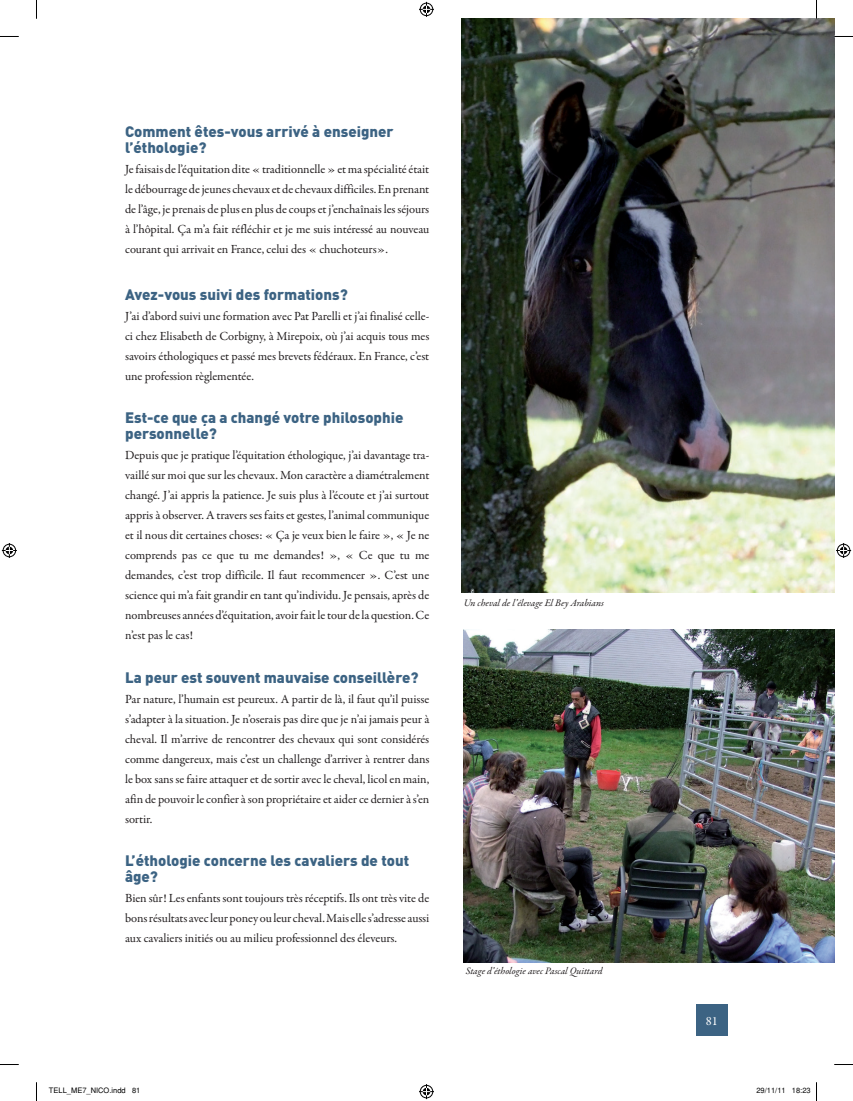
<style>
.page{position:relative;width:853px;height:1101px;background:#fff}
.page>*{position:absolute;margin:0;border:0;box-sizing:border-box;transform-origin:0 0}
.t1{font:900 15px/16.2px "DIN Pro";color:#3c6383}
.t2{font:12.5px/20px "Garamond Premr Pro";letter-spacing:-.005em;color:#231f20;text-align:justify}
.t3{font:12.5px "Garamond Premr Pro";color:#fff}
.t4{font:italic 10px "Garamond Premr Pro";letter-spacing:-.005em;color:#231f20}
.t5{font:7.5px "Helvetica";color:#000}
</style>
<div class="page">
<div style="left:696px;top:1004px;width:31px;height:32px;background:#3c6383"></div>
<img style="left:462px;top:19px;width:372px;height:574px">
<img style="left:463px;top:629px;width:371px;height:333px">
<svg style="left:0;top:36px;width:19px;height:1px"></svg>
<svg style="left:834px;top:36px;width:18px;height:1px"></svg>
<svg style="left:0;top:1064px;width:19px;height:1px"></svg>
<svg style="left:834px;top:1064px;width:18px;height:1px"></svg>
<svg style="left:36px;top:0;width:1px;height:19px"></svg>
<svg style="left:36px;top:1082px;width:1px;height:18px"></svg>
<svg style="left:815px;top:0;width:2px;height:19px"></svg>
<svg style="left:419px;top:2px;width:15px;height:15px"></svg>
<svg style="left:419px;top:1084px;width:15px;height:15px"></svg>
<svg style="left:2px;top:543px;width:15px;height:15px"></svg>
<svg style="left:836px;top:543px;width:15px;height:15px"></svg>
<svg style="left:816px;top:1082px;width:1px;height:18px"></svg>
<p class="t1" style="left:125px;top:122px;width:270px">Comment êtes-vous arrivé à enseigner l’éthologie?</p>
<p class="t2" style="left:125px;top:159px;width:306px">Je faisais de l’équitation dite « traditionnelle » et ma spécialité était le débourrage de jeunes chevaux et de chevaux difficiles. En prenant de l’âge, je prenais de plus en plus de coups et j’enchaînais les séjours à l’hôpital. Ça m’a fait réfléchir et je me suis intéressé au nouveau courant qui arrivait en France, celui des « chuchoteurs».</p>
<p class="t1" style="left:125px;top:285px;width:224px">Avez-vous suivi des formations?</p>
<p class="t2" style="left:125px;top:306px;width:306px">J’ai d’abord suivi une formation avec Pat Parelli et j’ai finalisé celle&shy;ci chez Elisabeth de Corbigny, à Mirepoix, où j’ai acquis tous mes savoirs éthologiques et passé mes brevets fédéraux. En France, c’est une profession règlementée.</p>
<p class="t1" style="left:125px;top:409px;width:280px">Est-ce que ça a changé votre philosophie personnelle?</p>
<p class="t2" style="left:125px;top:445px;width:306px">Depuis que je pratique l’équitation éthologique, j’ai davantage tra&shy;vaillé sur moi que sur les chevaux. Mon caractère a diamétralement changé. J’ai appris la patience. Je suis plus à l’écoute et j’ai surtout appris à observer. A travers ses faits et gestes, l’animal communique et il nous dit certaines choses: « Ça je veux bien le faire », « Je ne comprends pas ce que tu me demandes! », « Ce que tu me demandes, c’est trop difficile. Il faut recommencer ». C’est une science qui m’a fait grandir en tant qu’individu. Je pensais, après de nombreuses années d’équitation, avoir fait le tour de la question. Ce n’est pas le cas!</p>
<p class="t1" style="left:125px;top:668px;width:295px">La peur est souvent mauvaise conseillère?</p>
<p class="t2" style="left:125px;top:689px;width:306px">Par nature, l’humain est peureux. A partir de là, il faut qu’il puisse s’adapter à la situation. Je n’oserais pas dire que je n’ai jamais peur à cheval. Il m’arrive de rencontrer des chevaux qui sont considérés comme dangereux, mais c’est un challenge d’arriver à rentrer dans le box sans se faire attaquer et de sortir avec le cheval, licol en main, afin de pouvoir le confier à son propriétaire et aider ce dernier à s’en sortir.</p>
<p class="t1" style="left:125px;top:852px;width:285px">L’éthologie concerne les cavaliers de tout âge?</p>
<p class="t2" style="left:125px;top:888px;width:306px">Bien sûr! Les enfants sont toujours très réceptifs. Ils ont très vite de bons résultats avec leur poney ou leur cheval. Mais elle s’adresse aussi aux cavaliers initiés ou au milieu professionnel des éleveurs.</p>
<p class="t4" style="left:463px;top:596px;width:142px">Un cheval de l’élevage El Bey Arabians</p>
<p class="t4" style="left:465px;top:964px;width:138px">Stage d’éthologie avec Pascal Quittard</p>
<p class="t3" style="left:705px;top:1013px;width:14px">81</p>
<p class="t5" style="left:49px;top:1086px;width:93px">TELL_ME7_NICO.indd 81</p>
<p class="t5" style="left:756px;top:1086px;width:56px">29/11/11 18:23</p>
</div>
